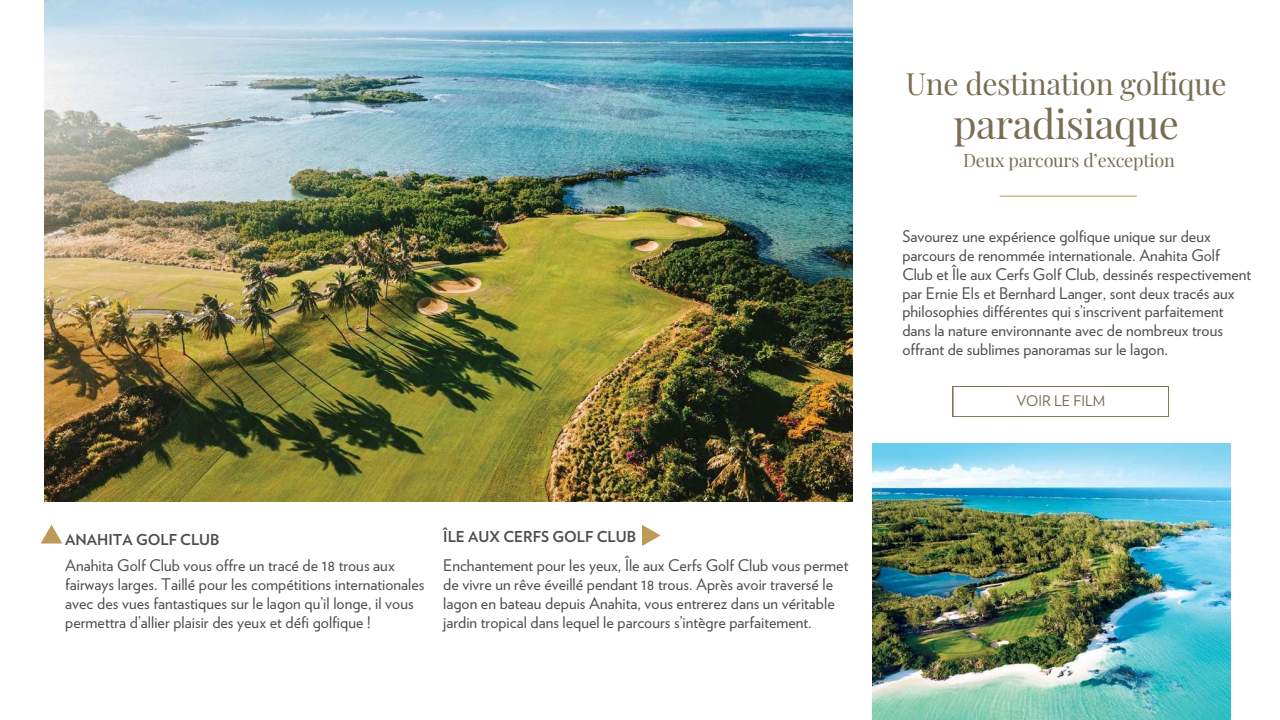
<style>
.page{position:relative;width:1280px;height:720px;background:#fff}
.page>*{position:absolute;margin:0;border:0;box-sizing:border-box;transform-origin:0 0}
.t1{font:40px "Playfair Display";letter-spacing:-.015em;color:#796d53}
.t2{font:30px "Playfair Display";letter-spacing:-.015em;color:#796d53}
.t3{font:18px "Playfair Display";letter-spacing:-.015em;color:#796d53}
.t4{font:16px/18.8px "Verlag";color:#4d4d4f}
.t5{font:700 15px "Verlag";letter-spacing:.005em;color:#4d4d4f}
.t6{font:14.6px "Verlag";color:#796d53}
</style>
<div class="page">
<img style="left:44px;top:0;width:808px;height:502px">
<img style="left:872px;top:444px;width:358px;height:276px">
<svg style="left:41px;top:525px;width:21px;height:19px"></svg>
<svg style="left:642px;top:525px;width:18px;height:21px"></svg>
<svg style="left:952px;top:386px;width:216px;height:31px"></svg>
<hr style="left:999px;top:196px;width:137px;height:1px;background:#bc9a58">
<p class="t5" style="left:65px;top:533px;width:156px">ANAHITA GOLF CLUB</p>
<p class="t5" style="left:443px;top:530px;width:194px">ÎLE AUX CERFS GOLF CLUB</p>
<p class="t4" style="left:65px;top:557px;width:361px">Anahita Golf Club vous offre un tracé de 18 trous aux fairways larges. Taillé pour les compétitions internationales avec des vues fantastiques sur le lagon qu’il longe, il vous permettra d’allier plaisir des yeux et défi golfique !</p>
<p class="t4" style="left:443px;top:557px;width:407px">Enchantement pour les yeux, Île aux Cerfs Golf Club vous permet de vivre un rêve éveillé pendant 18 trous. Après avoir traversé le lagon en bateau depuis Anahita, vous entrerez dans un véritable jardin tropical dans lequel le parcours s’intègre parfaitement.</p>
<h2 class="t2" style="left:906px;top:63px;width:322px">Une destination golfique</h2>
<h1 class="t1" style="left:953px;top:96px;width:227px">paradisiaque</h1>
<p class="t3" style="left:963px;top:148px;width:213px">Deux parcours d’exception</p>
<p class="t4" style="left:902px;top:228px;width:350px">Savourez une expérience golfique unique sur deux parcours de renommée internationale. Anahita Golf Club et Île aux Cerfs Golf Club, dessinés respectivement par Ernie Els et Bernhard Langer, sont deux tracés aux philosophies différentes qui s’inscrivent parfaitement dans la nature environnante avec de nombreux trous offrant de sublimes panoramas sur le lagon.</p>
<p class="t6" style="left:1016px;top:394px;width:90px">VOIR LE FILM</p>
</div>
